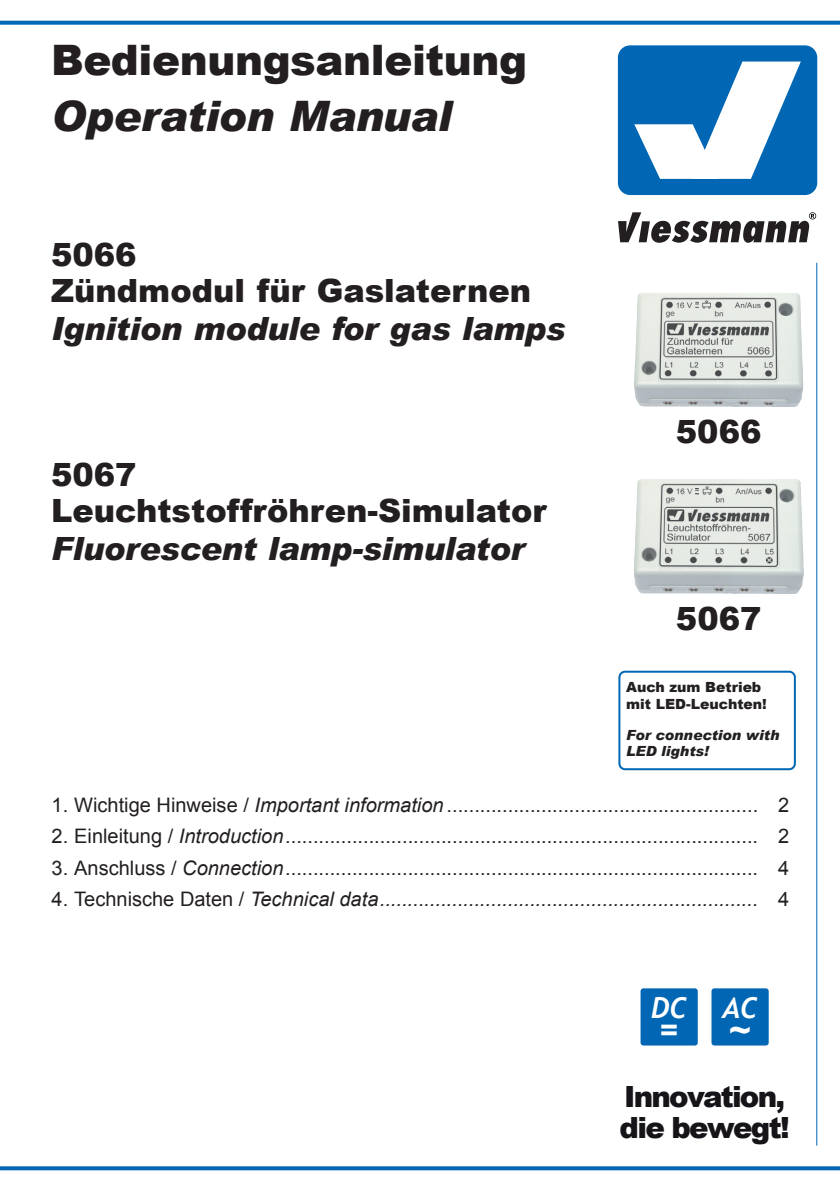
<style>
.page{position:relative;width:840px;height:1191px;background:#fff}
.page>*{position:absolute;margin:0;border:0;box-sizing:border-box;transform-origin:0 0}
.t1{font:900 42px "Arial";letter-spacing:-.01em;color:#231f20}
.t2{font:italic 900 42px "Arial";letter-spacing:-.01em;color:#231f20}
.t3{font:700 37.4px "Arial";color:#fff}
.t4{font:900 32px/36px "Arial";color:#231f20}
.t5{font:italic 900 32px "Arial";letter-spacing:-.01em;color:#231f20}
.t6{font:700 30.8px "Arial";color:#fff}
.t7{font:900 29.2px/31px "Arial";letter-spacing:-.06em;color:#171419}
.t8{font:italic 700 28.8px "Trebuchet";color:#fff}
.t9{font:20px "Arial";color:#231f20}
.t10{font:italic 20px "Arial";color:#231f20}
.t11{font:900 14px/16.8px "Arial";color:#231f20}
.t12{font:italic 900 14px/16.8px "Arial";color:#231f20}
.s1{font-style:italic}
.s2{font-style:normal}
</style>
<div class="page">
<svg style="left:0;top:1166px;width:839px;height:4px;background:#1471b8"></svg>
<hr style="left:0;top:21px;width:839px;height:3px;background:#0166b3">
<hr style="left:815px;top:263px;width:1px;height:882px;background:#0166b3">
<div style="left:617px;top:45px;width:199px;height:150px;background:#0166b3;border-radius:12px"></div>
<svg style="left:634px;top:62px;width:166px;height:117px"></svg>
<svg style="left:618px;top:212px;width:197px;height:31px"></svg>
<div style="left:618px;top:670px;width:177px;height:100px;border:2px solid #0166b3;border-radius:6px"></div>
<img style="left:634px;top:293px;width:169px;height:114px">
<img style="left:634px;top:479px;width:169px;height:115px">
<div style="left:711px;top:988px;width:57px;height:57px;background:#0166b3;border-radius:3px"></div>
<div style="left:640px;top:988px;width:57px;height:57px;background:#0166b3;border-radius:3px"></div>
<h1 class="t1" style="left:51px;top:30px;width:477px">Bedienungsanleitung</h1>
<h1 class="t2" style="left:51px;top:90px;width:402px">Operation Manual</h1>
<h3 class="t4" style="left:51px;top:235px;width:481px">5066<br>Zündmodul für Gaslaternen</h3>
<h3 class="t5" style="left:51px;top:309px;width:515px">Ignition module for gas lamps</h3>
<h3 class="t4" style="left:51px;top:455px;width:496px">5067<br>Leuchtstoffröhren-Simulator</h3>
<h3 class="t5" style="left:51px;top:529px;width:475px">Fluorescent lamp-simulator</h3>
<h3 class="t4" style="left:675px;top:412px;width:87px">5066</h3>
<h3 class="t4" style="left:675px;top:600px;width:87px">5067</h3>
<p class="t11" style="left:626px;top:678px;width:142px">Auch zum Betrieb mit LED-Leuchten!</p>
<p class="t12" style="left:626px;top:726px;width:154px">For connection with<br>LED lights!</p>
<p class="t9" style="left:51px;top:791px;width:739px">1. Wichtige Hinweise / <span class="s1">Important information</span> ........................................................ 2</p>
<p class="t9" style="left:52px;top:823px;width:738px">2. Einleitung / <span class="s1">Introduction</span>..................................................................................... 2</p>
<p class="t9" style="left:52px;top:854px;width:739px">3. Anschluss / <span class="s1">Connection</span>..................................................................................... 4</p>
<p class="t10" style="left:52px;top:886px;width:739px"><span class="s2">4. Technische Daten /</span> Technical data.................................................................... <span class="s2">4</span></p>
<h3 class="t8" style="left:651px;top:990px;width:37px">DC</h3>
<h3 class="t6" style="left:659px;top:1008px;width:19px">=</h3>
<h3 class="t8" style="left:722px;top:990px;width:37px">AC</h3>
<h2 class="t3" style="left:728px;top:1003px;width:23px">~</h2>
<h3 class="t7" style="left:619px;top:1080px;width:171px">Innovation, die bewegt!</h3>
</div>
